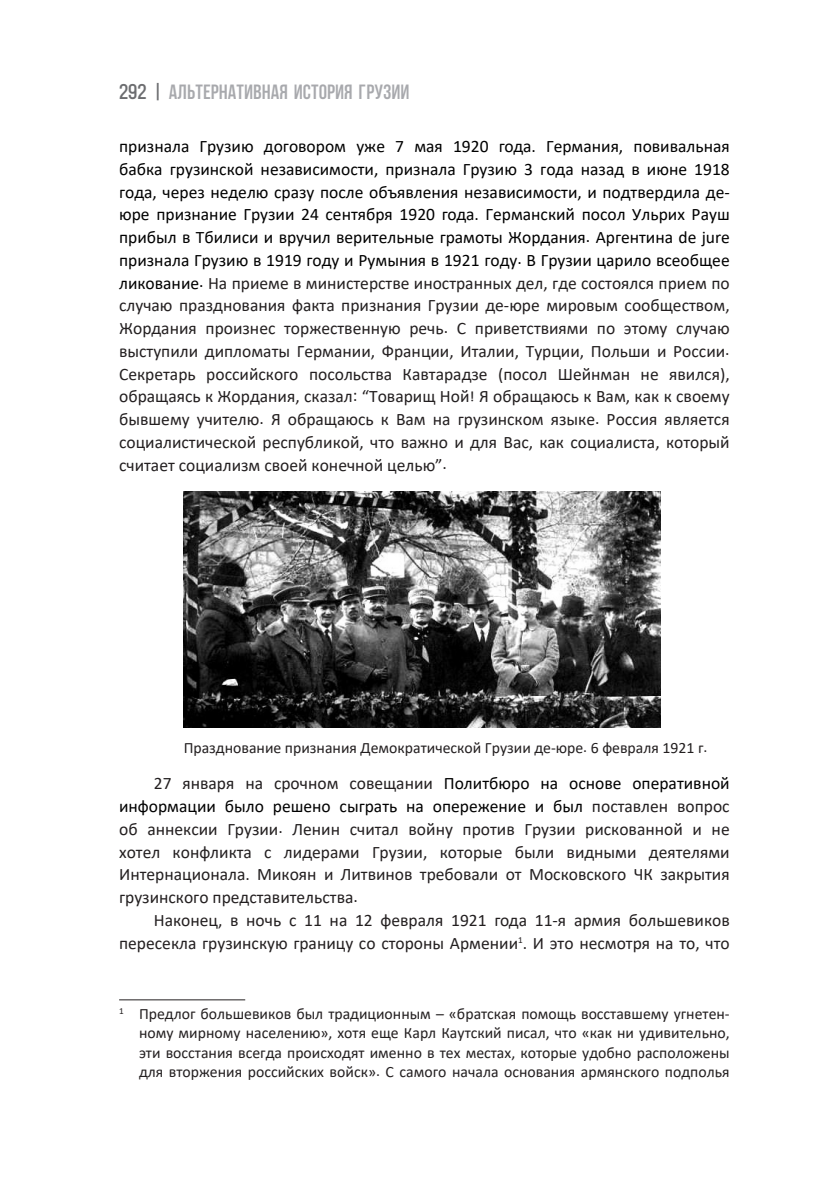
<style>
.page{position:relative;width:834px;height:1196px;background:#fff}
.page>*{position:absolute;margin:0;border:0;box-sizing:border-box;transform-origin:0 0}
.t1{font:700 21px "GL Tatishvili Metal";color:#a8a9ad}
.t2{font:17.5px/22.8px "Calibri";color:#231f20;text-align:justify}
.t3{font:15.75px/19.2px "Calibri";color:#231f20;text-align:justify}
.s1{color:#6c6d70}
.s2{color:#000}
</style>
<div class="page">
<hr style="left:119px;top:999px;width:126px;height:1px;background:#231f20">
<img style="left:184px;top:491px;width:476px;height:236px">
<p class="t1" style="left:119px;top:81px;width:292px"><span class="s1">292 |</span> АЛЬТЕРНАТИВНАЯ ИСТОРИЯ ГРУЗИИ</p>
<p class="t2" style="left:119px;top:134px;width:612px"><span class="s2">признала Грузию договором уже 7 мая 1920 года. Германия, повивальная бабка грузинской независимости, признала Грузию 3 года назад в июне 1918 года, через неделю сразу после объявления независимости, и подтвердила де&shy;юре признание Грузии 24 сентября 1920 года. Германский посол Ульрих Рауш прибыл в Тбилиси и вручил верительные грамоты Жордания. Аргентина de jure признала Грузию в 1919 году и Румыния в 1921 году. В Грузии царило всеобщее ликование.</span> На приеме в министерстве иностранных дел, где состоялся прием по случаю празднования факта признания Грузии де-юре мировым сообществом, Жордания произнес торжественную речь. С приветствиями по этому случаю выступили дипломаты Германии, Франции, Италии, Турции, Польши и России.<br>Секретарь российского посольства Кавтарадзе (посол Шейнман не явился), обращаясь к Жордания, сказал: “Товарищ Ной! Я обращаюсь к Вам, как к своему бывшему учителю. Я обращаюсь к Вам на грузинском языке. Россия является социалистической республикой, что важно и для Вас, как социалиста, который считает социализм своей конечной целью”.</p>
<p class="t3" style="left:184px;top:737px;width:525px">Празднование признания Демократической Грузии де-юре. 6 февраля 1921 г.</p>
<p class="t2" style="left:119px;top:771px;width:612px;text-indent:35px">27 января на срочном совещании <span class="s2">Политбюро на основе оперативной информации было решено сыграть на опережение и был</span> поставлен вопрос об аннексии Грузии. Ленин считал войну против Грузии рискованной и не хотел конфликта с лидерами Грузии, которые были видными деятелями Интернационала. Микоян и Литвинов требовали от Московского ЧК закрытия грузинского представительства.</p>
<p class="t2" style="left:119px;top:908px;width:612px;text-align:right">Наконец, в ночь с 11 на 12 февраля 1921 года 11-я армия большевиков пересекла грузинскую границу со стороны Армении<sup>1</sup>. И это несмотря на то, что</p>
<p class="t3" style="left:139px;top:1003px;width:592px;text-indent:-20px"><sup>1</sup> Предлог большевиков был традиционным – «братская помощь восставшему угнетен&shy;ному мирному населению», хотя еще Карл Каутский писал, что «как ни удивительно, эти восстания всегда происходят именно в тех местах, которые удобно расположены для вторжения российских войск». С самого начала основания армянского подполья</p>
</div>
